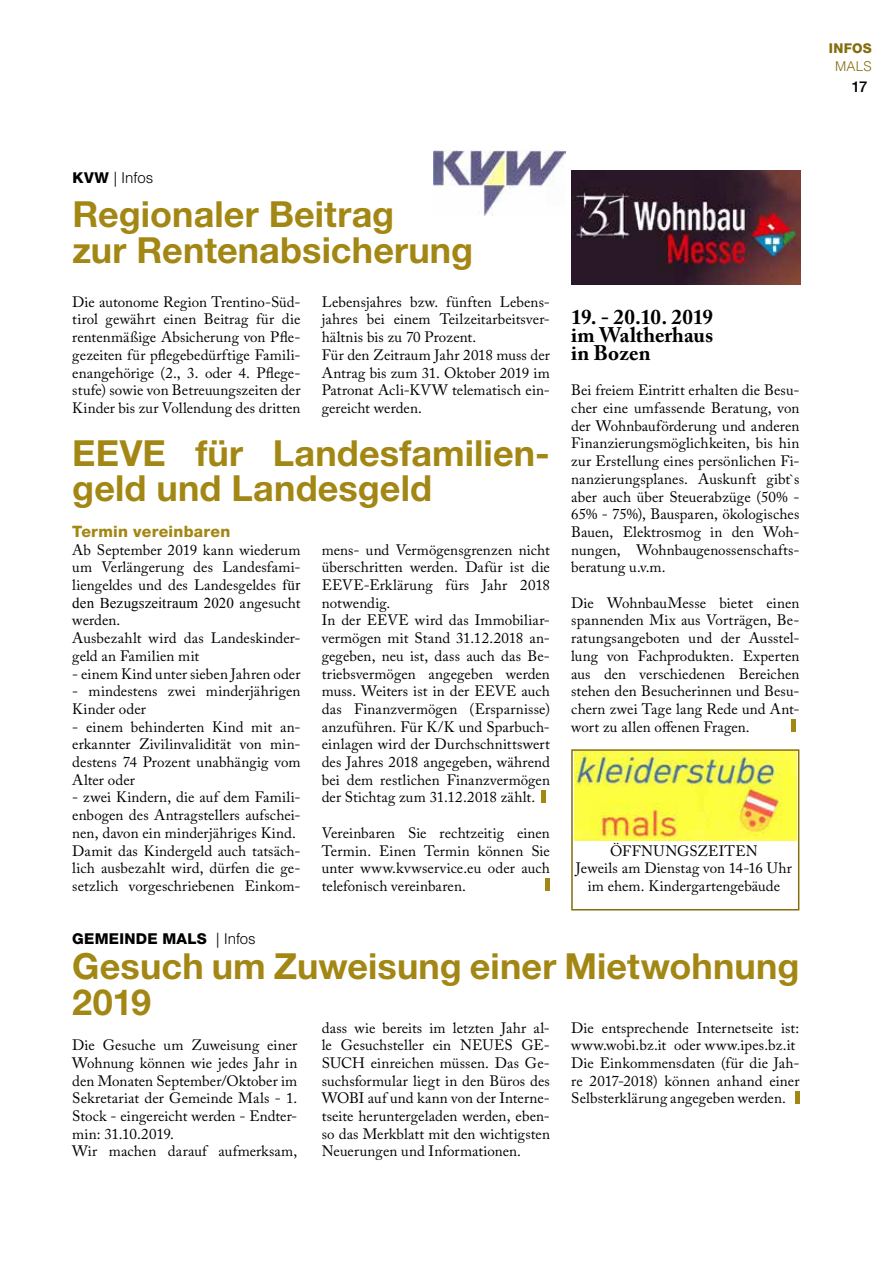
<style>
.page{position:relative;width:893px;height:1263px;background:#fff}
.page>*{position:absolute;margin:0;border:0;box-sizing:border-box;transform-origin:0 0}
.t1{font:700 36px/35.4px "Helvetica Neue";letter-spacing:.005em;color:#a38714}
.t2{font:700 21px/17.7px "Adobe Caslon Pro";color:#000;text-align:justify}
.t3{font:800 15.75px "Helvetica Neue";letter-spacing:.015em;color:#a38714}
.t4{font:15px/17.7px "Adobe Caslon Pro";letter-spacing:.005em;color:#000;text-align:justify}
.t5{font:15px "Times New Roman";letter-spacing:.005em;color:#000}
.t6{font:800 15px "Helvetica Neue";letter-spacing:.02em;color:#000}
.t7{font:300 15px "Helvetica";letter-spacing:-.01em;color:#000}
.t8{font:500 15px "Helvetica Neue";color:#000}
.t9{font:800 13.5px "Helvetica Neue";letter-spacing:.015em;color:#846d0f}
.t10{font:300 13.5px "Helvetica";color:#846d0f}
.s1{font-family:"Helvetica Neue";font-weight:800}
.s2{font-family:"Times New Roman"}
.s3{font-family:"Adobe Caslon Pro"}
.s4{font-family:"Helvetica";font-weight:300}
</style>
<div class="page">
<img style="left:434px;top:150px;width:131px;height:65px">
<hr style="left:542px;top:790px;width:4px;height:12px;background:#a38714">
<div style="left:545px;top:878px;width:5px;height:13px;background:#a38714"></div>
<img style="left:571px;top:170px;width:229px;height:115px">
<hr style="left:791px;top:719px;width:4px;height:13px;background:#a38714">
<img style="left:574px;top:752px;width:222px;height:88px">
<div style="left:571px;top:749px;width:228px;height:161px;border:2px solid #846d0f"></div>
<hr style="left:795px;top:1090px;width:4px;height:13px;background:#a38714">
<p class="t9" style="left:829px;top:41px;width:44px">INFOS</p>
<p class="t10" style="left:835px;top:58px;width:38px">MALS</p>
<p class="t8" style="left:852px;top:78px;width:17px">17</p>
<p class="t7" style="left:72px;top:168px;width:82px"><span class="s1">KVW</span> | Infos</p>
<h1 class="t1" style="left:72px;top:196px;width:402px;line-height:36px">Regionaler Beitrag<br>zur Rentenabsicherung</h1>
<p class="t4" style="left:72px;top:293px;width:230px">Die autonome Region Trentino-Süd&shy;tirol gewährt einen Beitrag für die rentenmäßige Absicherung von Pfle&shy;gezeiten für pflegebedürftige Famili&shy;enangehörige (2., 3. oder 4. Pflege&shy;stufe) sowie von Betreuungszeiten der Kinder bis zur Vollendung des dritten</p>
<p class="t4" style="left:322px;top:293px;width:230px;text-align:left">Lebensjahres bzw. fünften Lebens&shy;jahres bei einem Teilzeitarbeitsver&shy;hältnis bis zu 70 Prozent.<br>Für den Zeitraum Jahr 2018 muss der<br>Antrag bis zum 31. Oktober 2019 im<br>Patronat Acli-KVW telematisch ein&shy;gereicht werden.</p>
<h1 class="t1" style="left:72px;top:435px;width:479px">EEVE für Landesfamilien&shy;geld und Landesgeld</h1>
<p class="t3" style="left:72px;top:522px;width:160px">Termin vereinbaren</p>
<p class="t4" style="left:322px;top:541px;width:230px;text-align:left">mens- und Vermögensgrenzen nicht überschritten werden. Dafür ist die<br>EEVE-Erklärung fürs Jahr 2018 notwendig.<br>In der EEVE wird das Immobiliar&shy;vermögen mit Stand 31.12.2018 an&shy;gegeben, neu ist, dass auch das Be&shy;triebsvermögen angegeben werden muss. Weiters ist in der EEVE auch das Finanzvermögen (Ersparnisse) anzuführen. Für K/K und Sparbuch&shy;einlagen wird der Durchschnittswert des Jahres 2018 angegeben, während bei dem restlichen Finanzvermögen der Stichtag zum 31.12.2018 zählt.</p>
<p class="t4" style="left:322px;top:824px;width:230px">Vereinbaren Sie rechtzeitig einen Termin. Einen Termin können Sie unter www.kvwservice.eu oder auch telefonisch vereinbaren.</p>
<p class="t4" style="left:72px;top:541px;width:230px">Ab September 2019 kann wiederum um Verlängerung des Landesfami&shy;liengeldes und des Landesgeldes <span class="s2">für</span></p>
<p class="t5" style="left:72px;top:593px;width:230px">den Bezugszeitraum 2020 <span class="s3">angesucht</span></p>
<p class="t4" style="left:72px;top:611px;width:230px;text-align:left">werden.<br>Ausbezahlt wird das Landeskinder&shy;geld an Familien mit</p>
<p class="t4" style="left:72px;top:664px;width:230px">- einem Kind unter sieben Jahren oder</p>
<p class="t4" style="left:72px;top:682px;width:230px">- mindestens zwei minderjährigen<br>Kinder oder</p>
<p class="t4" style="left:72px;top:718px;width:230px">- einem behinderten Kind mit an&shy;erkannter Zivilinvalidität von min&shy;destens 74 Prozent unabhängig vom Alter oder</p>
<p class="t4" style="left:72px;top:788px;width:230px;text-align:left">- zwei Kindern, die auf dem Famili&shy;enbogen des Antragstellers aufschei&shy;nen, davon ein minderjähriges Kind.<br>Damit das Kindergeld auch tatsäch&shy;lich ausbezahlt wird, dürfen die ge&shy;setzlich vorgeschriebenen Einkom-</p>
<h2 class="t2" style="left:571px;top:308px;width:143px">19. - 20.10. 2019 im Waltherhaus in Bozen</h2>
<p class="t4" style="left:571px;top:381px;width:230px">Bei freiem Eintritt erhalten die Besu&shy;cher eine umfassende Beratung, von der Wohnbauförderung und anderen Finanzierungsmöglichkeiten, bis hin zur Erstellung eines persönlichen Fi&shy;nanzierungsplanes. Auskunft gibt`s aber auch über Steuerabzüge (50% - 65% - 75%), Bausparen, ökologisches Bauen, Elektrosmog in den Woh&shy;nungen, Wohnbaugenossenschafts&shy;beratung u.v.m.</p>
<p class="t4" style="left:571px;top:594px;width:230px">Die WohnbauMesse bietet einen spannenden Mix aus Vorträgen, Be&shy;ratungsangeboten und der Ausstel&shy;lung von Fachprodukten. Experten aus den verschiedenen Bereichen stehen den Besucherinnen und Besu&shy;chern zwei Tage lang Rede und Ant&shy;wort zu allen offenen Fragen.</p>
<p class="t4" style="left:576px;top:841px;width:218px;text-align:center">ÖFFNUNGSZEITEN<br>Jeweils am Dienstag von 14-16 Uhr im ehem. Kindergartengebäude</p>
<p class="t6" style="left:72px;top:930px;width:185px">GEMEINDE MALS <span class="s4">| Infos</span></p>
<h1 class="t1" style="left:72px;top:948px;width:729px">Gesuch um Zuweisung einer Mietwohnung<br>2019</h1>
<p class="t4" style="left:571px;top:1018px;width:230px;text-align:left">Die entsprechende Internetseite ist: www.wobi.bz.it oder www.ipes.bz.it Die Einkommensdaten (für die Jah&shy;re 2017-2018) können anhand einer Selbsterklärung angegeben werden.</p>
<p class="t4" style="left:322px;top:1018px;width:230px">dass wie bereits im letzten Jahr al&shy;le Gesuchsteller ein NEUES GE-SUCH einreichen müssen. Das Ge&shy;suchsformular liegt in den Büros des WOBI auf und kann von der Interne&shy;tseite heruntergeladen werden, eben&shy;so das Merkblatt mit den wichtigsten Neuerungen und Informationen.</p>
<p class="t4" style="left:72px;top:1036px;width:227px;text-align:left">Die Gesuche um Zuweisung einer<br>Wohnung können wie jedes Jahr in den Monaten September/Oktober im<br>Sekretariat der Gemeinde Mals - 1.<br>Stock - eingereicht werden - Endter&shy;min: 31.10.2019.<br>Wir machen darauf aufmerksam,</p>
</div>
